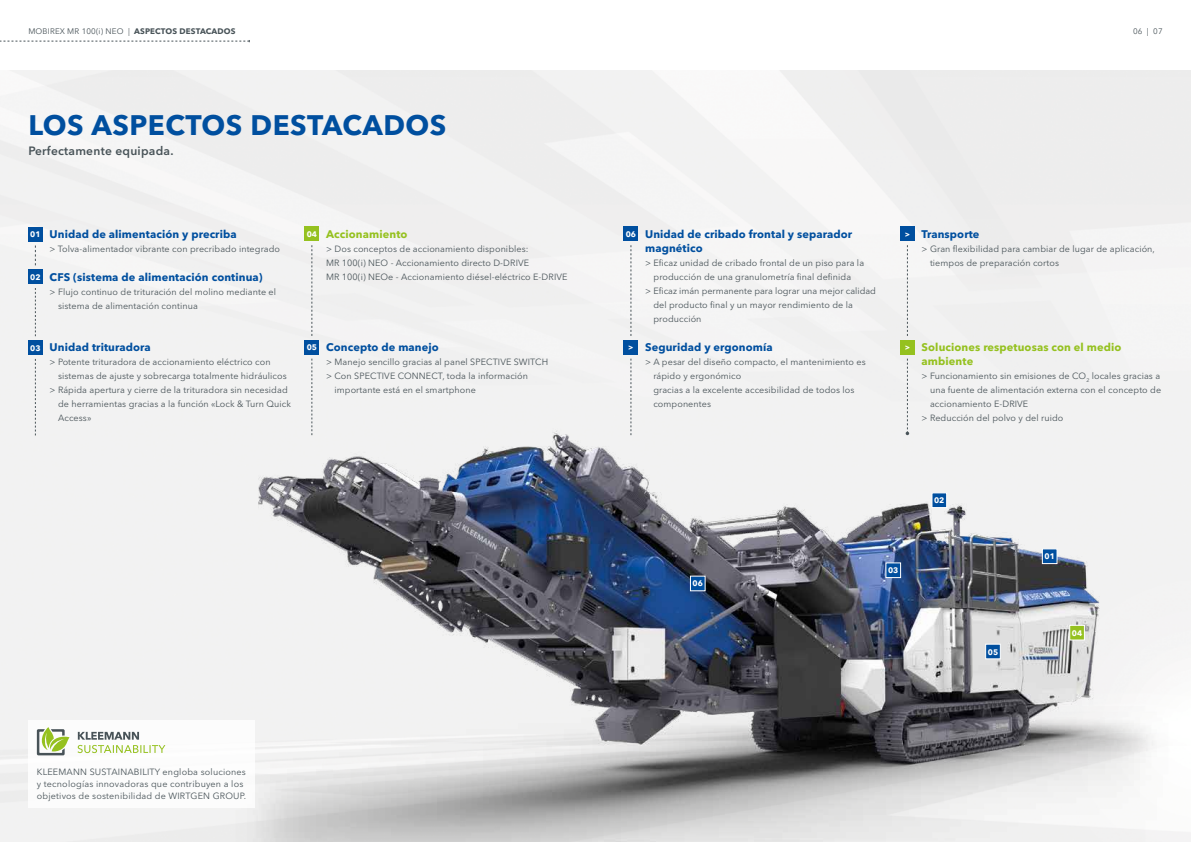
<style>
.page{position:relative;width:1191px;height:842px;background:#fff}
.page>*{position:absolute;margin:0;border:0;box-sizing:border-box;transform-origin:0 0}
.t1{font:700 28px "Avenir Next LT Pro";letter-spacing:.02em;color:#004f9f}
.t2{font:600 12px "Avenir Next LT Pro";letter-spacing:.02em;color:#485358}
.t3{font:700 11px/14px "Avenir Next LT Pro";letter-spacing:.01em;color:#004f9f}
.t4{font:700 11px/14px "Avenir Next LT Pro";letter-spacing:.01em;color:#95c11f}
.t5{font:9px/14px "Avenir Next LT Pro";letter-spacing:.01em;color:#485358}
.t6{font:8px "Avenir Next LT Pro";letter-spacing:.02em;color:#485358}
.t7{font:700 8px "Avenir Next LT Pro";color:#fff}
.s1{font-weight:700}
</style>
<div class="page">
<svg style="left:0;top:40px;width:250px;height:2px"></svg>
<div style="left:0;top:71px;width:1191px;height:771px;background:#f2f2f2"></div>
<img style="left:213px;top:419px;width:970px;height:423px">
<svg style="left:1069px;top:625px;width:16px;height:15px"></svg>
<svg style="left:985px;top:644px;width:15px;height:15px"></svg>
<svg style="left:690px;top:576px;width:15px;height:15px"></svg>
<svg style="left:885px;top:562px;width:16px;height:16px"></svg>
<svg style="left:931px;top:492px;width:16px;height:16px"></svg>
<svg style="left:1041px;top:548px;width:16px;height:16px"></svg>
<div style="left:900px;top:340px;width:14px;height:14px;background:#95c11f"></div>
<svg style="left:35px;top:245px;width:1px;height:20px"></svg>
<svg style="left:35px;top:288px;width:1px;height:48px"></svg>
<svg style="left:35px;top:359px;width:1px;height:76px"></svg>
<svg style="left:312px;top:359px;width:1px;height:76px"></svg>
<div style="left:28px;top:227px;width:15px;height:14px;background:#004f9f"></div>
<div style="left:28px;top:270px;width:15px;height:14px;background:#004f9f"></div>
<div style="left:28px;top:340px;width:15px;height:15px;background:#004f9f"></div>
<div style="left:305px;top:340px;width:14px;height:14px;background:#004f9f"></div>
<div style="left:900px;top:227px;width:14px;height:14px;background:#004f9f"></div>
<div style="left:624px;top:340px;width:14px;height:14px;background:#004f9f"></div>
<svg style="left:907px;top:245px;width:1px;height:91px"></svg>
<svg style="left:630px;top:359px;width:1px;height:76px"></svg>
<svg style="left:905px;top:359px;width:4px;height:76px"></svg>
<svg style="left:312px;top:245px;width:1px;height:91px"></svg>
<div style="left:305px;top:227px;width:14px;height:14px;background:#95c11f"></div>
<div style="left:624px;top:227px;width:14px;height:14px;background:#004f9f"></div>
<svg style="left:630px;top:245px;width:1px;height:91px"></svg>
<div style="left:28px;top:720px;width:227px;height:88px;background:#fff"></div>
<svg style="left:37px;top:727px;width:32px;height:28px"></svg>
<svg style="left:77px;top:732px;width:88px;height:21px"></svg>
<p class="t6" style="left:28px;top:27px;width:209px">MOBIREX MR 100(i) NEO | <span class="s1">ASPECTOS DESTACADOS</span></p>
<p class="t6" style="left:1133px;top:27px;width:31px">06 | 07</p>
<h1 class="t1" style="left:28px;top:108px;width:420px">LOS ASPECTOS DESTACADOS</h1>
<h2 class="t2" style="left:28px;top:143px;width:147px">Perfectamente equipada.</h2>
<p class="t7" style="left:307px;top:229px;width:12px">04</p>
<p class="t3" style="left:645px;top:227px;width:209px">Unidad de cribado frontal y separador magnético</p>
<p class="t5" style="left:645px;top:256px;width:220px">&gt; Eficaz unidad de cribado frontal de un piso para la</p>
<p class="t5" style="left:653px;top:270px;width:199px">producción de una granulometría final definida</p>
<p class="t5" style="left:645px;top:284px;width:232px">&gt; Eficaz imán permanente para lograr una mejor calidad</p>
<p class="t5" style="left:653px;top:298px;width:201px">del producto final y un mayor rendimiento de la</p>
<p class="t5" style="left:653px;top:312px;width:50px">producción</p>
<p class="t4" style="left:326px;top:227px;width:83px">Accionamiento</p>
<p class="t5" style="left:326px;top:242px;width:243px">&gt; Dos conceptos de accionamiento disponibles:<br>MR 100(i) NEO - Accionamiento directo D-DRIVE<br>MR 100(i) NEOe - Accionamiento diésel-eléctrico E-DRIVE</p>
<p class="t3" style="left:50px;top:227px;width:189px">Unidad de alimentación y precriba</p>
<p class="t5" style="left:50px;top:242px;width:232px">&gt; Tolva-alimentador vibrante con precribado integrado</p>
<p class="t3" style="left:50px;top:270px;width:215px">CFS (sistema de alimentación continua)</p>
<p class="t5" style="left:58px;top:284px;width:220px;text-indent:-8px">&gt; Flujo continuo de trituración del molino mediante el sistema de alimentación continua</p>
<p class="t3" style="left:50px;top:340px;width:103px">Unidad trituradora</p>
<p class="t5" style="left:50px;top:355px;width:222px">&gt; Potente trituradora de accionamiento eléctrico con</p>
<p class="t5" style="left:58px;top:369px;width:230px">sistemas de ajuste y sobrecarga totalmente hidráulicos</p>
<p class="t5" style="left:50px;top:383px;width:240px">&gt; Rápida apertura y cierre de la trituradora sin necesidad</p>
<p class="t5" style="left:58px;top:397px;width:234px">de herramientas gracias a la función «Lock &amp; Turn Quick</p>
<p class="t5" style="left:58px;top:411px;width:35px">Access»</p>
<p class="t7" style="left:626px;top:229px;width:12px">06</p>
<p class="t7" style="left:30px;top:229px;width:12px">01</p>
<p class="t7" style="left:30px;top:272px;width:12px">02</p>
<p class="t3" style="left:326px;top:340px;width:114px">Concepto de manejo</p>
<p class="t5" style="left:326px;top:355px;width:224px">&gt; Manejo sencillo gracias al panel SPECTIVE SWITCH</p>
<p class="t5" style="left:326px;top:369px;width:203px">&gt; Con SPECTIVE CONNECT, toda la información</p>
<p class="t5" style="left:334px;top:383px;width:143px">importante está en el smartphone</p>
<p class="t3" style="left:645px;top:340px;width:129px">Seguridad y ergonomía</p>
<p class="t5" style="left:653px;top:355px;width:214px;text-indent:-8px">&gt; A pesar del diseño compacto, el mantenimiento es rápido y ergonómico<br>gracias a la excelente accesibilidad de todos los componentes</p>
<p class="t7" style="left:30px;top:343px;width:12px">03</p>
<p class="t7" style="left:307px;top:343px;width:12px">05</p>
<p class="t7" style="left:628px;top:343px;width:7px">&gt;</p>
<p class="t7" style="left:904px;top:229px;width:7px">&gt;</p>
<p class="t3" style="left:921px;top:227px;width:59px">Transporte</p>
<p class="t5" style="left:930px;top:242px;width:226px;text-indent:-8px">&gt; Gran flexibilidad para cambiar de lugar de aplicación, tiempos de preparación cortos</p>
<p class="t7" style="left:904px;top:343px;width:7px">&gt;</p>
<p class="t4" style="left:921px;top:340px;width:201px">Soluciones respetuosas con el medio ambiente</p>
<p class="t5" style="left:921px;top:369px;width:240px">&gt; Funcionamiento sin emisiones de CO<sub>2</sub> locales gracias a</p>
<p class="t5" style="left:930px;top:383px;width:233px">una fuente de alimentación externa con el concepto de</p>
<p class="t5" style="left:930px;top:397px;width:100px">accionamiento E-DRIVE</p>
<p class="t5" style="left:921px;top:411px;width:143px">&gt; Reducción del polvo y del ruido</p>
<p class="t7" style="left:692px;top:579px;width:12px">06</p>
<p class="t7" style="left:888px;top:565px;width:12px">03</p>
<p class="t7" style="left:934px;top:495px;width:12px">02</p>
<p class="t7" style="left:987px;top:647px;width:12px">05</p>
<p class="t7" style="left:1044px;top:551px;width:12px">01</p>
<p class="t7" style="left:1071px;top:628px;width:12px">04</p>
<p class="t5" style="left:37px;top:766px;width:211px;line-height:12px">KLEEMANN SUSTAINABILITY engloba soluciones y tecnologías innovadoras que contribuyen a los objetivos de sostenibilidad de WIRTGEN GROUP.</p>
</div>
